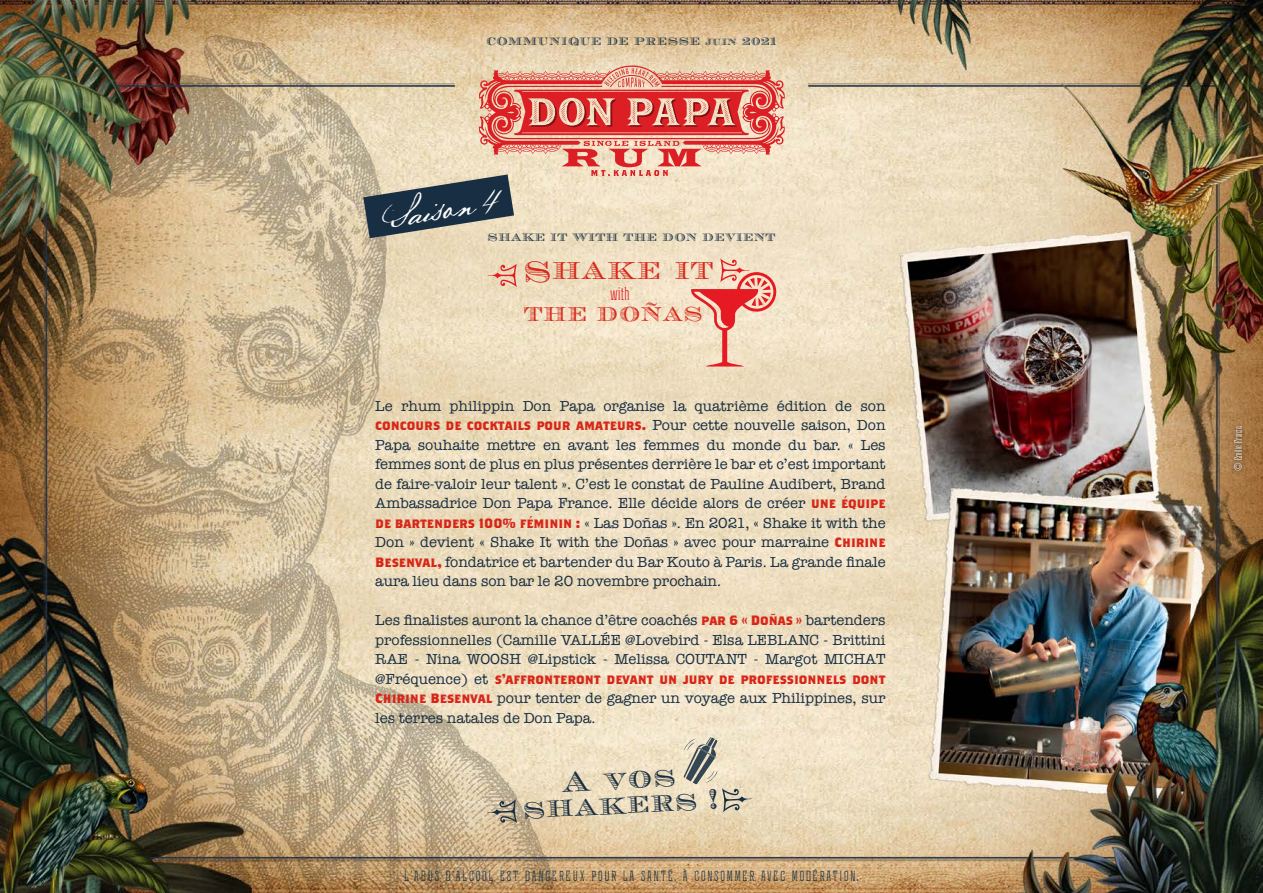
<style>
.page{position:relative;width:1263px;height:893px;background:#fff}
.page>*{position:absolute;margin:0;border:0;box-sizing:border-box;transform-origin:0 0}
.t1{font:28.65px "Chevalier Caps BQ";color:#d82618}
.t2{font:27.3px "Chevalier Caps BQ";color:#182e42}
.t3{font:26.4px "Baker Script";color:#fff}
.t4{font:19.65px "Chevalier Caps BQ";color:#d82618}
.t5{font:19.2px "Sentry";color:#e51a23}
.t6{font:15px/19.5px "American Typewriter";color:#182e42;text-align:justify}
.t7{font:15px "Sentry";letter-spacing:.12em;color:#182e42}
.t8{font:700 13.5px "Brothers";color:#d82618}
.t9{font:10.5px "Chevalier Caps BQ";color:#182e42}
.t10{font:10.5px "Sentry";color:#fff}
.s1{font-family:"American Typewriter";font-weight:400;font-size:15px;color:#182e42}
.s2{font-family:"Brothers";font-weight:700;font-size:13.5px;color:#d82618}
</style>
<div class="page">
<img style="left:0;top:0;width:1263px;height:893px">
<svg style="left:1229px;top:422px;width:17px;height:53px"></svg>
<svg style="left:363px;top:61px;width:422px;height:177px;background:#d7a996"></svg>
<svg style="left:691px;top:259px;width:86px;height:108px;background:#efb6a3"></svg>
<svg style="left:488px;top:264px;width:29px;height:23px"></svg>
<svg style="left:487px;top:799px;width:30px;height:24px"></svg>
<svg style="left:683px;top:737px;width:69px;height:75px;background:#d3cab4"></svg>
<p class="t9" style="left:486px;top:35px;width:292px">COMMUNIQUE DE PRESSE juin 2021</p>
<p class="t3" style="left:380px;top:204px;width:117px;rotate:-9deg">Saison 4</p>
<p class="t9" style="left:487px;top:231px;width:290px">SHAKE IT WITH THE DON DEVIENT</p>
<p class="t1" style="left:522px;top:252px;width:193px">Shake it</p>
<p class="t4" style="left:523px;top:302px;width:181px">THE DOÑAS</p>
<p class="t5" style="left:610px;top:285px;width:21px">with</p>
<p class="t6" style="left:375px;top:396px;width:512px">Le rhum philippin Don Papa organise la quatrième édition de son</p>
<p class="t8" style="left:375px;top:417px;width:512px">concours de cocktails pour amateurs. <span class="s1">Pour cette nouvelle saison, Don</span></p>
<p class="t6" style="left:375px;top:435px;width:512px">Papa souhaite mettre en avant les femmes du monde du bar. « Les femmes sont de plus en plus présentes derrière le bar et c’est important de faire-valoir leur talent ». C’est le constat de Pauline Audibert, Brand Ambassadrice Don Papa France. Elle décide alors de créer <span class="s2">une équipe de bartenders 100% féminin :</span> « Las Doñas ». En 2021, « Shake it with the Don » devient « Shake It with the Doñas » avec pour marraine <span class="s2">Chirine Besenval,</span> fondatrice et bartender du Bar Kouto à Paris. La grande finale aura lieu dans son bar le 20 novembre prochain.</p>
<p class="t6" style="left:375px;top:610px;width:512px">Les finalistes auront la chance d’être coachés <span class="s2">par 6 « Doñas »</span> bartenders professionnelles (Camille VALLÉE @Lovebird - Elsa LEBLANC - Brittini RAE - Nina WOOSH @Lipstick - Melissa COUTANT - Margot MICHAT</p>
<p class="t8" style="left:375px;top:671px;width:512px"><span class="s1">@Fréquence) et</span> s’affronteront devant un jury de professionnels dont</p>
<p class="t6" style="left:375px;top:688px;width:512px"><span class="s2">Chirine Besenval</span> pour tenter de gagner un voyage aux Philippines, sur les terres natales de Don Papa.</p>
<p class="t2" style="left:561px;top:766px;width:116px;rotate:-3deg">A vos</p>
<p class="t2" style="left:522px;top:793px;width:197px;rotate:-3deg">shakers !</p>
<p class="t7" style="left:404px;top:868px;width:456px">L’ABUS D’ALCOOL EST DANGEREUX POUR LA SANTÉ. À CONSOMMER AVEC MODÉRATION.</p>
<p class="t10" style="left:1233px;top:471px;width:47px;rotate:-90deg">© Emilie Franzo.</p>
</div>
